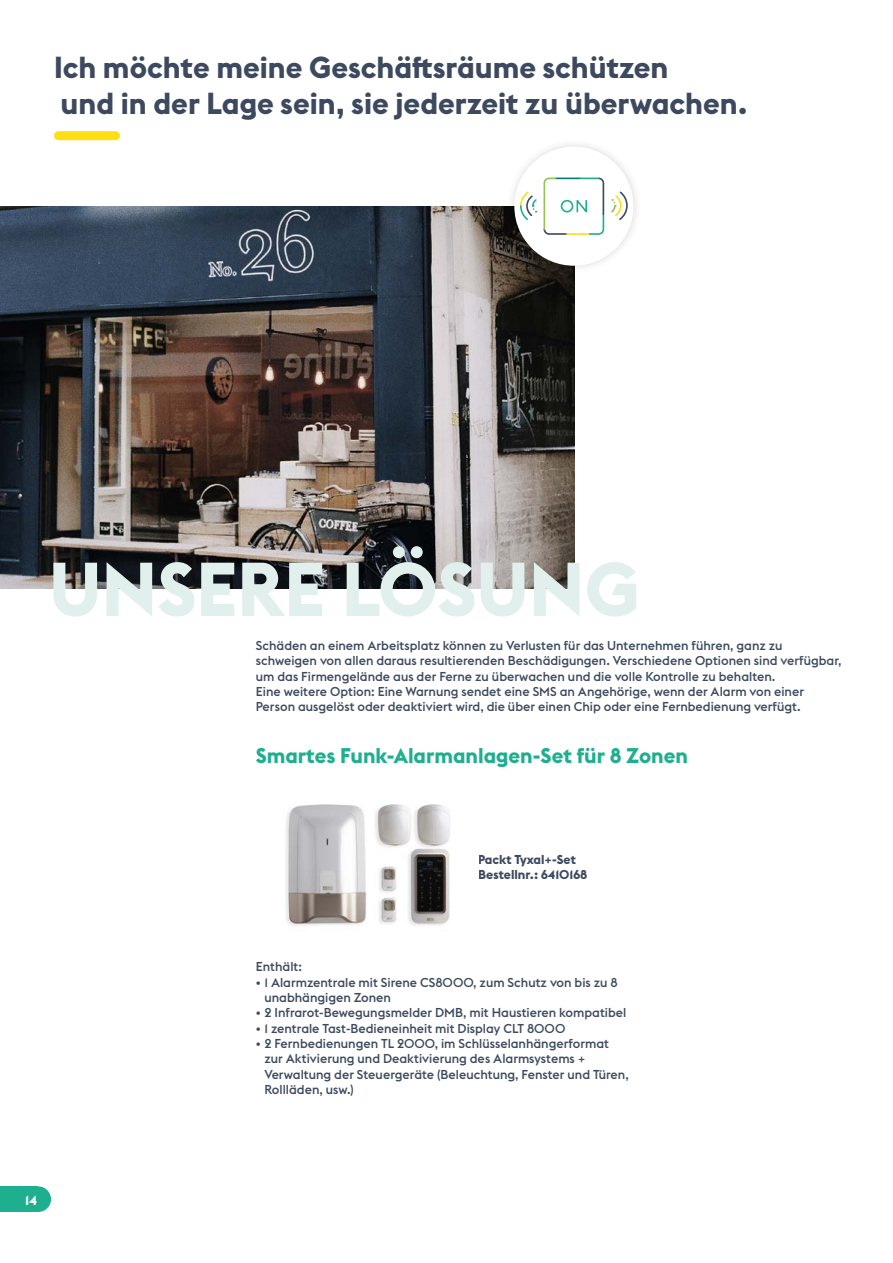
<style>
.page{position:relative;width:893px;height:1263px;background:#fff}
.page>*{position:absolute;margin:0;border:0;box-sizing:border-box;transform-origin:0 0}
.t1{font:700 75px "Euclid Flex";color:#e1f0ec}
.t2{font:700 30px/36px "Euclid Flex";color:#3d495e}
.t3{font:700 21px "Euclid Flex";color:#1daf8e}
.t4{font:700 13.5px "Euclid Flex";color:#fff}
.t5{font:500 12.75px/15.3px "Euclid Flex";color:#3d495e}
.t6{font:700 12.75px/15.3px "Euclid Flex";color:#3d495e}
</style>
<div class="page">
<img style="left:0;top:206px;width:574px;height:383px">
<div style="left:58px;top:131px;width:58px;height:9px;background:#ffde14"></div>
<div style="left:505px;top:137px;width:137px;height:138px;background:#000;opacity:.15"></div>
<div style="left:514px;top:147px;width:119px;height:119px;background:#fff;border-radius:50%"></div>
<svg style="left:519px;top:177px;width:110px;height:59px"></svg>
<img style="left:285px;top:804px;width:165px;height:122px">
<div style="left:0;top:1186px;width:38px;height:26px;background:#1daf8e"></div>
<div style="left:26px;top:1186px;width:25px;height:26px;background:#1daf8e;border-radius:50%"></div>
<h2 class="t2" style="left:54px;top:50px;width:695px">Ich möchte meine Geschäftsräume schützen<br>und in der Lage sein, sie jederzeit zu überwachen.</h2>
<h1 class="t1" style="left:49px;top:546px;width:592px">UNSERE LÖSUNG</h1>
<p class="t5" style="left:256px;top:638px;width:587px">Schäden an einem Arbeitsplatz können zu Verlusten für das Unternehmen führen, ganz zu schweigen von allen daraus resultierenden Beschädigungen. Verschiedene Optionen sind verfügbar, um das Firmengelände aus der Ferne zu überwachen und die volle Kontrolle zu behalten.<br>Eine weitere Option: Eine Warnung sendet eine SMS an Angehörige, wenn der Alarm von einer Person ausgelöst oder deaktiviert wird, die über einen Chip oder eine Fernbedienung verfügt.</p>
<h3 class="t3" style="left:256px;top:744px;width:434px">Smartes Funk-Alarmanlagen-Set für 8 Zonen</h3>
<p class="t6" style="left:478px;top:852px;width:111px">Packt Tyxal+-Set<br>Bestellnr.: 6410168</p>
<p class="t5" style="left:256px;top:959px;width:48px">Enthält:</p>
<p class="t5" style="left:264px;top:975px;width:355px;text-indent:-9px">• 1 Alarmzentrale mit Sirene CS8000, zum Schutz von bis zu 8 unabhängigen Zonen</p>
<p class="t5" style="left:256px;top:1005px;width:372px">• 2 Infrarot-Bewegungsmelder DMB, mit Haustieren kompatibel</p>
<p class="t5" style="left:256px;top:1020px;width:311px">• 1 zentrale Tast-Bedieneinheit mit Display CLT 8000</p>
<p class="t5" style="left:264px;top:1036px;width:366px;text-indent:-9px">• 2 Fernbedienungen TL 2000, im Schlüsselanhängerformat zur Aktivierung und Deaktivierung des Alarmsystems + Verwaltung der Steuergeräte (Beleuchtung, Fenster und Türen, Rollläden, usw.)</p>
<p class="t4" style="left:25px;top:1192px;width:14px">14</p>
</div>
